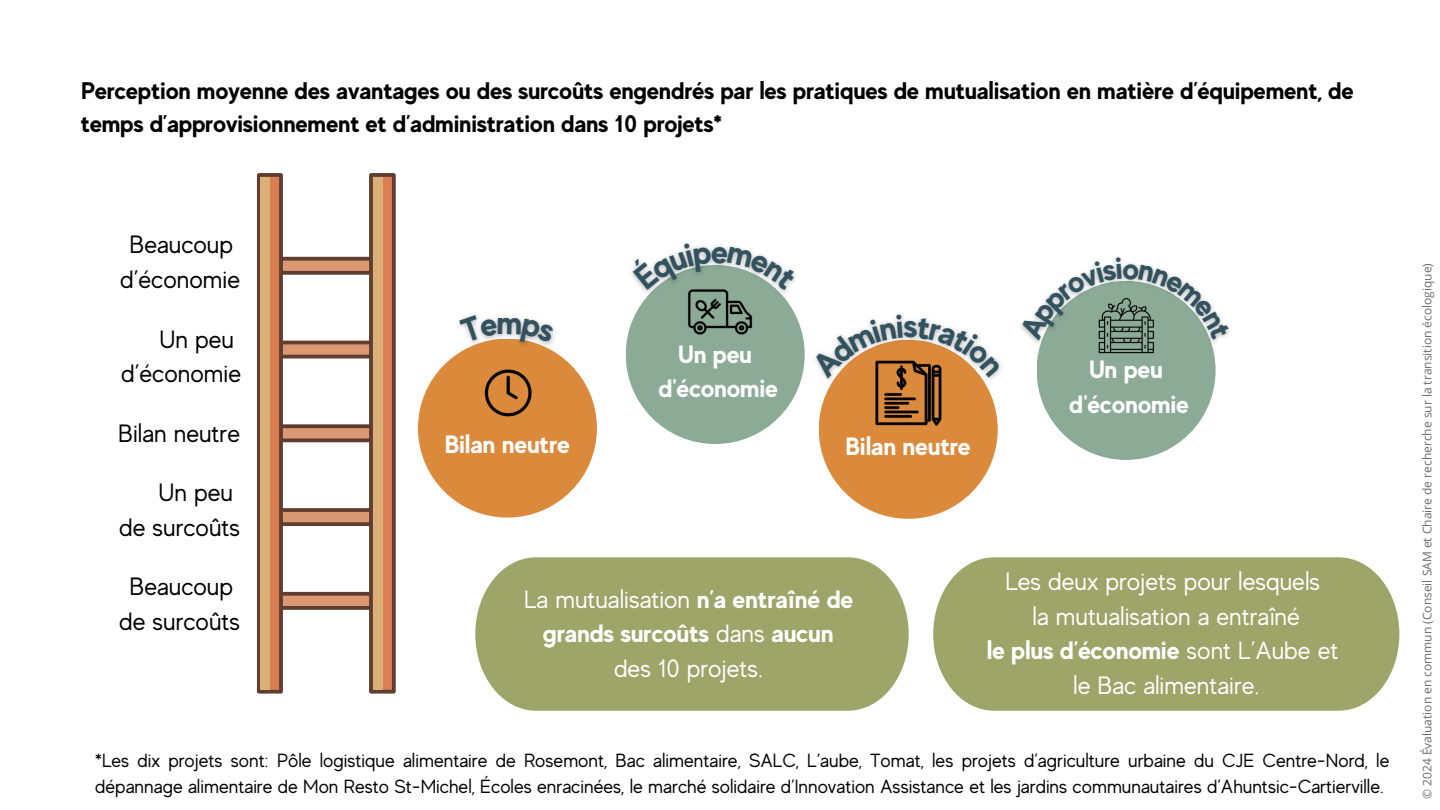
<style>
.page{position:relative;width:1440px;height:810px;background:#fff}
.page>*{position:absolute;margin:0;border:0;box-sizing:border-box;transform-origin:0 0}
.t1{font:25px/34.5px "MADE Evolve Sans";color:#fff;text-align:center}
.t2{font:25px/34.5px "MADE Evolve Sans";color:#000;text-align:right}
.t3{font:700 25px/34.5px "MADE Evolve Sans";color:#fff;text-align:center}
.t4{font:700 24px/33px "MADE Evolve Sans";color:#000}
.t5{font:19px/26.2px "MADE Evolve Sans";color:#000}
.t6{font:12px "Open Sans";color:#6d6c6c}
.s1{font-weight:700}
</style>
<div class="page">
<div style="left:626px;top:265px;width:179px;height:179px;background:#8cab97;border-radius:50%"></div>
<img style="left:641px;top:290px;width:148px;height:14px">
<img style="left:688px;top:290px;width:64px;height:45px">
<div style="left:1037px;top:281px;width:179px;height:179px;background:#8cab97;border-radius:50%"></div>
<img style="left:1034px;top:341px;width:183px;height:12px">
<div style="left:418px;top:339px;width:179px;height:179px;background:#db8a3c;border-radius:50%"></div>
<img style="left:484px;top:369px;width:48px;height:47px">
<img style="left:453px;top:314px;width:109px;height:43px">
<div style="left:819px;top:340px;width:179px;height:179px;background:#db8a3c;border-radius:50%"></div>
<img style="left:876px;top:392px;width:65px;height:34px">
<img style="left:798px;top:321px;width:195px;height:71px">
<svg style="left:475px;top:557px;width:433px;height:154px;fill:#9da569"></svg>
<div style="left:264px;top:342px;width:124px;height:15px;background:#da9873"></div>
<div style="left:262px;top:341px;width:128px;height:18px;border:4px solid #603d31"></div>
<div style="left:264px;top:426px;width:124px;height:14px;background:#da9873"></div>
<div style="left:262px;top:424px;width:128px;height:18px;border:4px solid #603d31"></div>
<div style="left:264px;top:510px;width:124px;height:14px;background:#da9873"></div>
<div style="left:262px;top:508px;width:128px;height:18px;border:4px solid #603d31"></div>
<div style="left:264px;top:594px;width:124px;height:14px;background:#da9873"></div>
<div style="left:262px;top:592px;width:128px;height:18px;border:4px solid #603d31"></div>
<div style="left:264px;top:259px;width:124px;height:14px;background:#da9873"></div>
<div style="left:262px;top:257px;width:128px;height:18px;border:4px solid #603d31"></div>
<div style="left:371px;top:175px;width:23px;height:517px;background:#d97f51"></div>
<div style="left:369px;top:173px;width:27px;height:521px;border:4px solid #603d31"></div>
<div style="left:259px;top:175px;width:22px;height:517px;background:#d97f51"></div>
<div style="left:257px;top:173px;width:26px;height:521px;border:4px solid #603d31"></div>
<div style="left:261px;top:177px;width:9px;height:513px;background:#dbb078"></div>
<div style="left:373px;top:177px;width:9px;height:513px;background:#dbb078"></div>
<div style="left:933px;top:557px;width:466px;height:154px;background:#9da569"></div>
<svg style="left:631px;top:242px;width:165px;height:48px"></svg>
<svg style="left:1021px;top:257px;width:209px;height:84px"></svg>
<svg style="left:459px;top:315px;width:96px;height:30px"></svg>
<svg style="left:811px;top:314px;width:190px;height:64px"></svg>
<p class="t4" style="left:81px;top:74px;width:1274px">Perception moyenne des avantages ou des surcoûts engendrés par les pratiques de mutualisation en matière d’équipement, de temps d’approvisionnement et d’administration dans 10 projets*</p>
<h1 class="t2" style="left:120px;top:228px;width:121px;text-align:center">Beaucoup d’économie</h1>
<h1 class="t2" style="left:121px;top:322px;width:121px">Un peu d’économie</h1>
<h1 class="t2" style="left:118px;top:416px;width:123px">Bilan neutre</h1>
<h1 class="t2" style="left:119px;top:475px;width:122px">Un peu<br>de surcoûts</h1>
<h1 class="t2" style="left:119px;top:569px;width:122px;text-align:center">Beaucoup de surcoûts</h1>
<h2 class="t3" style="left:659px;top:336px;width:121px">Un peu d'économie</h2>
<h1 class="t3" style="left:445px;top:427px;width:127px">Bilan neutre</h1>
<h1 class="t3" style="left:846px;top:428px;width:127px">Bilan neutre</h1>
<p class="t3" style="left:1070px;top:352px;width:121px">Un peu d'économie</p>
<h1 class="t1" style="left:524px;top:582px;width:331px">La mutualisation <span class="s1">n’a entraîné de grands surcoûts</span> dans <span class="s1">aucun </span>des 10 projets.</h1>
<h1 class="t1" style="left:987px;top:565px;width:353px">Les deux projets pour lesquels<br>la mutualisation a entraîné<br><span class="s1">le plus d’économie</span> sont L’Aube et le Bac alimentaire.</h1>
<p class="t5" style="left:95px;top:747px;width:1296px">*Les dix projets sont: Pôle logistique alimentaire de Rosemont, Bac alimentaire, SALC, L’aube, Tomat, les projets d’agriculture urbaine du CJE Centre-Nord, le dépannage alimentaire de Mon Resto St-Michel, Écoles enracinées, le marché solidaire d’Innovation Assistance et les jardins communautaires d’Ahuntsic-Cartierville.</p>
<p class="t6" style="left:1419px;top:799px;width:537px;rotate:-90deg">© 2024 Évaluation en commun (Conseil SAM et Chaire de recherche sur la transition écologique)</p>
</div>
